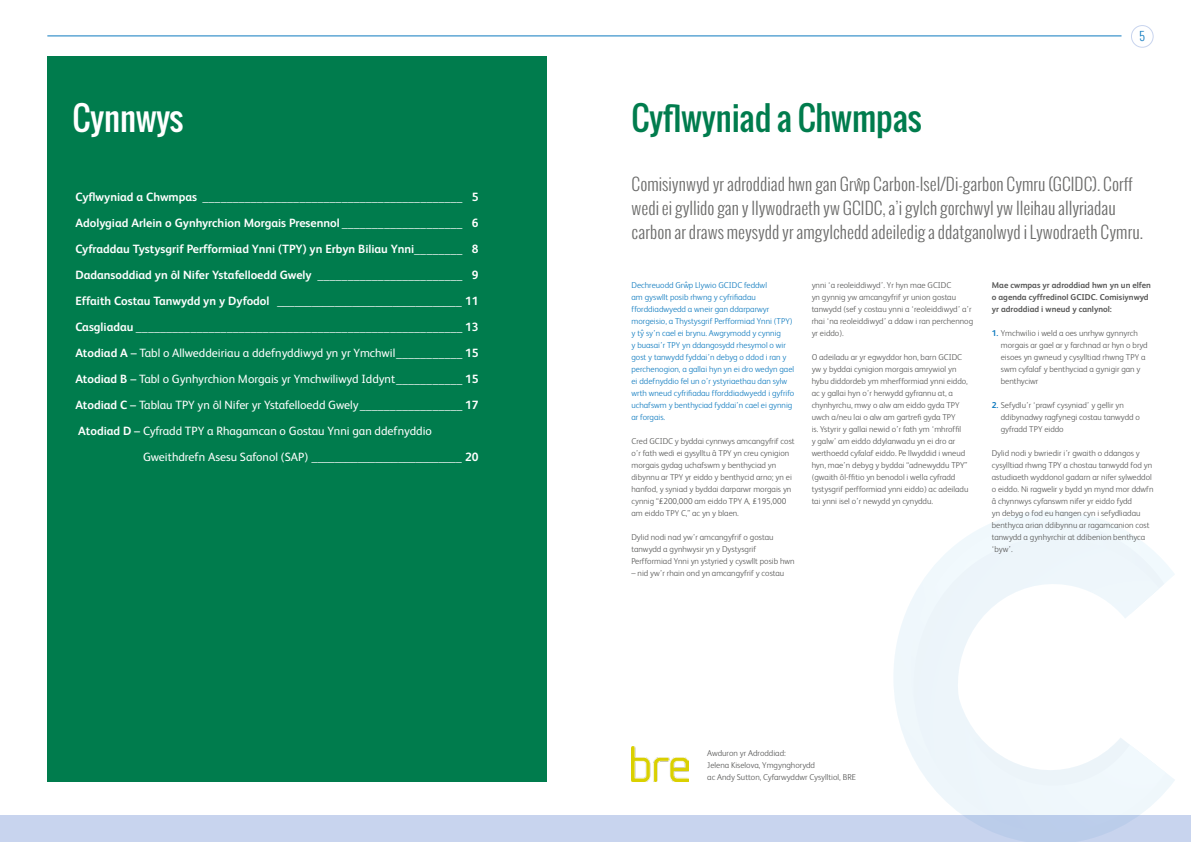
<style>
.page{position:relative;width:1191px;height:842px;background:#fff}
.page>*{position:absolute;margin:0;border:0;box-sizing:border-box;transform-origin:0 0}
.t1{font:33px "Oswald";color:#007c4d}
.t2{font:33px "Oswald";color:#fff}
.t3{font:300 17px/24px "Oswald";color:#6b6b6a}
.t4{font:700 12px "FS Albert";color:#fff}
.t5{font:12px "FS Albert";color:#fff}
.t6{font:300 12px "Oswald";color:#0e7abf}
.t7{font:300 8.5px/12px "FS Albert";color:#575756}
.t8{font:300 8.5px/12px "FS Albert";color:#0e7abf}
.t9{font:700 8.5px/12px "FS Albert";color:#575756}
.s1{font-weight:400}
.s2{font-weight:700}
.s3{font-family:"Franklin Gothic IT Cby BT";font-weight:400}
.s4{font-weight:700;color:#0e7abf}
</style>
<div class="page">
<div style="left:1131px;top:25px;width:22px;height:23px;border:1px solid #c8d4ee;border-radius:50%"></div>
<div style="left:0;top:815px;width:1191px;height:27px;background:#c8d4ee"></div>
<svg style="left:998px;top:511px;width:177px;height:281px"></svg>
<svg style="left:967px;top:521px;width:197px;height:16px"></svg>
<svg style="left:894px;top:537px;width:271px;height:305px"></svg>
<hr style="left:47px;top:35px;width:1074px;height:1px;background:#0e7abf">
<div style="left:47px;top:57px;width:500px;height:725px;background:#007c4d"></div>
<img style="left:631px;top:747px;width:57px;height:35px">
<h1 class="t2" style="left:73px;top:93px;width:112px">Cynnwys</h1>
<h3 class="t4" style="left:75px;top:190px;width:405px">Cyflwyniad a Chwmpas ___________________________________________ 5</h3>
<h3 class="t4" style="left:75px;top:216px;width:405px">Adolygiad Arlein o Gynhyrchion Morgais Presennol ____________________ 6</h3>
<h3 class="t4" style="left:75px;top:242px;width:405px">Cyfraddau Tystysgrif Perfformiad Ynni (TPY) yn Erbyn Biliau Ynni________ 8</h3>
<h3 class="t4" style="left:75px;top:268px;width:405px">Dadansoddiad yn ôl Nifer Ystafelloedd Gwely ________________________ 9</h3>
<h3 class="t4" style="left:75px;top:294px;width:405px">Effaith Costau Tanwydd yn y Dyfodol <span class="s1">________________________________</span> 11</h3>
<h3 class="t4" style="left:75px;top:320px;width:405px">Casgliadau ______________________________________________________ 13</h3>
<h3 class="t5" style="left:75px;top:346px;width:405px"><span class="s2">Atodiad A</span> – Tabl o Allweddeiriau a ddefnyddiwyd yn yr Ymchwil<span class="s2">___________ 15</span></h3>
<h3 class="t5" style="left:75px;top:372px;width:405px"><span class="s2">Atodiad B</span> – Tabl o Gynhyrchion Morgais yr Ymchwiliwyd Iddynt<span class="s2">___________ 15</span></h3>
<h3 class="t5" style="left:75px;top:398px;width:405px"><span class="s2">Atodiad C</span> – Tablau TPY yn ôl Nifer yr Ystafelloedd Gwely<span class="s2">_________________ 17</span></h3>
<h3 class="t5" style="left:78px;top:424px;width:355px"><span class="s2">Atodiad D</span> – Cyfradd TPY a Rhagamcan o Gostau Ynni gan ddefnyddio</h3>
<h3 class="t5" style="left:143px;top:450px;width:337px">Gweithdrefn Asesu Safonol (SAP) __________________________ <span class="s2">20</span></h3>
<h3 class="t6" style="left:1139px;top:28px;width:7px">5</h3>
<h1 class="t1" style="left:631px;top:93px;width:292px">Cyflwyniad a Chwmpas</h1>
<p class="t3" style="left:631px;top:172px;width:513px">Comisiynwyd yr adroddiad hwn gan Grw<span class="s3">ˆ</span>p Carbon-Isel/Di-garbon Cymru (GCIDC). Corff wedi ei gyllido gan y llywodraeth yw GCIDC, a’i gylch gorchwyl yw lleihau allyriadau carbon ar draws meysydd yr amgylchedd adeiledig a ddatganolwyd i Lywodraeth Cymru.</p>
<p class="t7" style="left:811px;top:279px;width:163px">ynni ‘a reoleiddiwyd’. Yr hyn mae GCIDC<br>yn gynnig yw amcangyfrif yr union gostau tanwydd (sef y costau ynni a ‘reoleiddiwyd’ a’r rhai ‘na reoleiddiwyd’ a ddaw i ran perchennog yr eiddo).</p>
<p class="t7" style="left:811px;top:351px;width:158px">O adeiladu ar yr egwyddor hon, barn GCIDC yw y byddai cynigion morgais amrywiol yn hybu diddordeb ym mherfformiad ynni eiddo, ac y gallai hyn o’r herwydd gyfrannu at, a chynhyrchu, mwy o alw am eiddo gyda TPY uwch a/neu lai o alw am gartrefi gyda TPY<br>is. Ystyrir y gallai newid o’r fath ym ‘mhroffil<br>y galw’ am eiddo ddylanwadu yn ei dro ar werthoedd cyfalaf eiddo. Pe llwyddid i wneud hyn, mae’n debyg y byddai “adnewyddu TPY” (gwaith ôl-ffitio yn benodol i wella cyfradd tystysgrif perfformiad ynni eiddo) ac adeiladu tai ynni isel o’r newydd yn cynyddu.</p>
<p class="t8" style="left:631px;top:279px;width:164px">Dechreuodd Grw<span class="s3">ˆ</span>p Llywio GCIDC feddwl<br>am gyswllt posib rhwng y cyfrifiadau fforddiadwyedd a wneir gan ddarparwyr morgeisio, a Thystysgrif Perfformiad Ynni (TPY) y ty<span class="s3">ˆ</span> sy’n cael ei brynu. Awgrymodd y cynnig<br>y buasai’r TPY yn ddangosydd rhesymol o wir gost y tanwydd fyddai’n debyg o ddod i ran y perchenogion, a gallai hyn yn ei dro wedyn gael ei ddefnyddio fel un o’r ystyriaethau dan sylw wrth wneud cyfrifiadau fforddiadwyedd i gyfrifo uchafswm y benthyciad fyddai’n cael ei gynnig ar forgais.</p>
<p class="t7" style="left:631px;top:435px;width:165px">Cred GCIDC y byddai cynnwys amcangyfrif cost o’r fath wedi ei gysylltu â TPY yn creu cynigion morgais gydag uchafswm y benthyciad yn dibynnu ar TPY yr eiddo y benthycid arno; yn ei hanfod, y syniad y byddai darparwr morgais yn cynnig “£200,000 am eiddo TPY A, £195,000 am eiddo TPY C,” ac yn y blaen.</p>
<p class="t7" style="left:631px;top:531px;width:165px">Dylid nodi nad yw’r amcangyfrif o gostau tanwydd a gynhwysir yn y Dystysgrif<br>Perfformiad Ynni yn ystyried y cyswllt posib hwn</p>
<p class="t7" style="left:631px;top:567px;width:154px">– nid yw’r rhain ond yn amcangyfrif y costau</p>
<p class="t9" style="left:991px;top:279px;width:161px">Mae cwmpas yr adroddiad hwn yn un elfen o agenda cyffredinol GCIDC. Comisiynwyd yr adroddiad i wneud y canlynol:</p>
<p class="t7" style="left:1000px;top:327px;width:148px;text-indent:-9px"><span class="s4">1.</span> Ymchwilio i weld a oes unrhyw gynnyrch morgais ar gael ar y farchnad ar hyn o bryd eisoes yn gwneud y cysylltiad rhwng TPY a swm cyfalaf y benthyciad a gynigir gan y benthyciwr</p>
<p class="t7" style="left:1000px;top:399px;width:141px;text-indent:-9px"><span class="s4">2.</span> Sefydlu’r ‘prawf cysyniad’ y gellir yn ddibynadwy ragfynegi costau tanwydd o gyfradd TPY eiddo</p>
<p class="t7" style="left:991px;top:447px;width:163px">Dylid nodi y bwriedir i’r gwaith o ddangos y cysylltiad rhwng TPY a chostau tanwydd fod yn astudiaeth wyddonol gadarn ar nifer sylweddol o eiddo. Ni ragwelir y bydd yn mynd mor ddwfn â chynnwys cyfanswm nifer yr eiddo fydd<br>yn debyg o fod eu hangen cyn i sefydliadau benthyca arian ddibynnu ar ragamcanion cost tanwydd a gynhyrchir at ddibenion benthyca ‘byw’.</p>
<p class="t7" style="left:707px;top:747px;width:150px">Awduron yr Adroddiad:<br>Jelena Kiselova, Ymgynghorydd<br>ac Andy Sutton, Cyfarwyddwr Cysylltiol, BRE</p>
</div>
